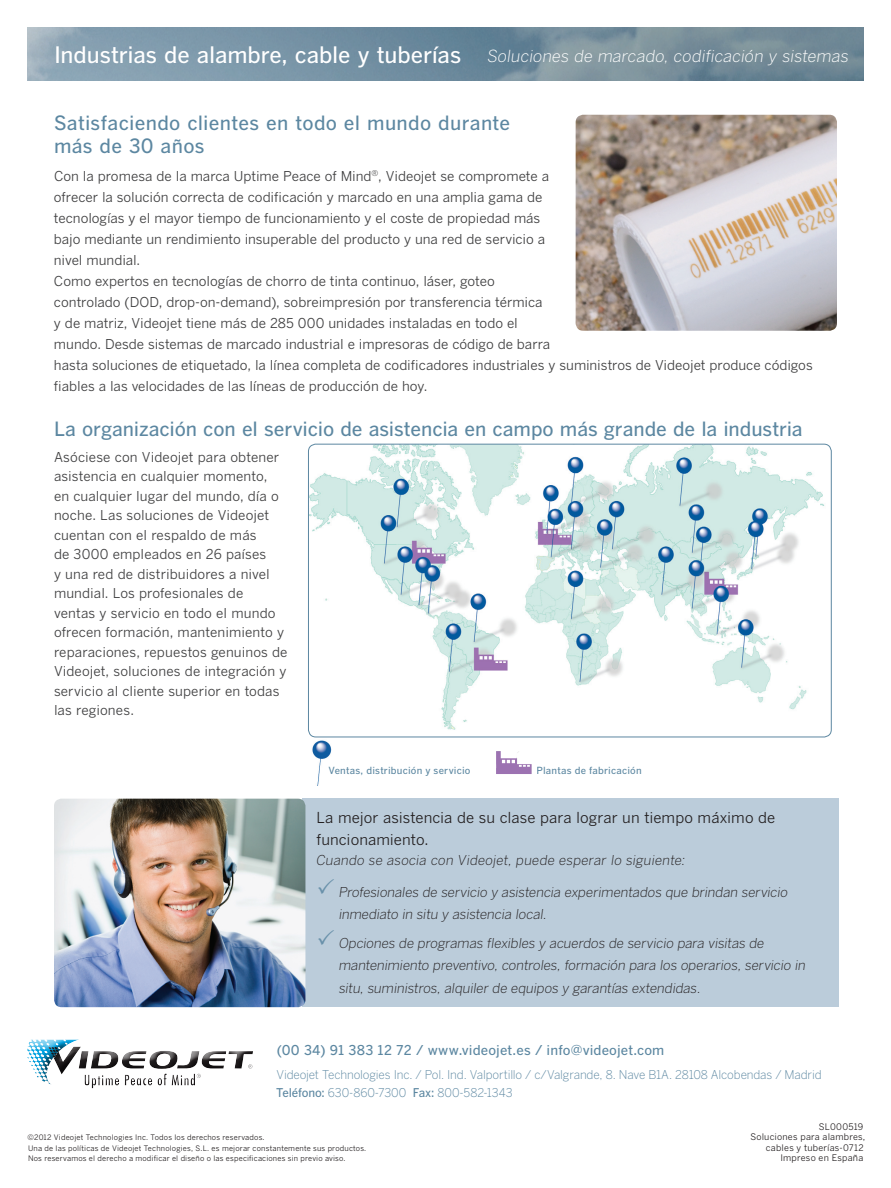
<style>
.page{position:relative;width:891px;height:1188px;background:#fff}
.page>*{position:absolute;margin:0;border:0;box-sizing:border-box;transform-origin:0 0}
.t1{font:19.5px/22.5px "Benton Got Med";color:#5c87a1}
.t2{font:16.5px "Benton Got Lt It";color:#fff}
.t3{font:15px/22.5px "Benton Got Reg";color:#231f20}
.t4{font:13.5px/19.5px "Benton Got Reg";color:#3e3e3f}
.t5{font:13.5px/22.5px "Benton Got Lt It";letter-spacing:-.015em;color:#231f20}
.t6{font:13.5px "Benton Got Lt It";letter-spacing:.005em;color:#231f20}
.t7{font:13.5px "Benton Got Med";letter-spacing:.005em;color:#5c87a1}
.t8{font:12px/18px "Benton Got Lt";letter-spacing:-.01em;color:#5c87a1}
.t9{font:9.75px "Benton Got Med";letter-spacing:.02em;color:#5c87a1}
.t10{font:9px/10.5px "Benton Got Reg";letter-spacing:.025em;color:#231f20;text-align:right}
.t11{font:7.5px/10.5px "Benton Got Reg";letter-spacing:.02em;color:#231f20}
.s1{font-family:"Benton Got Med";font-size:22.5px}
.s2{font-family:"Benton Got Med"}
</style>
<div class="page">
<img style="left:312px;top:740px;width:20px;height:45px">
<img style="left:308px;top:444px;width:523px;height:286px">
<div style="left:308px;top:444px;width:524px;height:293px;border:1px solid #5c87a1;border-radius:7px"></div>
<div style="left:302px;top:799px;width:537px;height:208px;background:#bbccda"></div>
<img style="left:54px;top:799px;width:251px;height:208px">
<img style="left:576px;top:115px;width:261px;height:216px">
<img style="left:497px;top:751px;width:35px;height:23px">
<img style="left:27px;top:27px;width:837px;height:54px">
<div style="left:22px;top:1032px;width:236px;height:67px;background:#231f20;opacity:.75"></div>
<p class="t2" style="left:54px;top:46px;width:796px"><span class="s1">Industrias de alambre, cable y tuberías</span> Soluciones de marcado, codificación y sistemas</p>
<h1 class="t1" style="left:54px;top:112px;width:458px">Satisfaciendo clientes en todo el mundo durante más de 30 años</h1>
<p class="t4" style="left:54px;top:165px;width:760px;line-height:21px">Con la promesa de la marca Uptime Peace of Mind<sup>®</sup>, Videojet se compromete a<br>ofrecer la solución correcta de codificación y marcado en una amplia gama de<br>tecnologías y el mayor tiempo de funcionamiento y el coste de propiedad más<br>bajo mediante un rendimiento insuperable del producto y una red de servicio a<br>nivel mundial.<br>Como expertos en tecnologías de chorro de tinta continuo, láser, goteo<br>controlado (DOD, drop-on-demand), sobreimpresión por transferencia térmica<br>y de matriz, Videojet tiene más de 285 000 unidades instaladas en todo el<br>mundo. Desde sistemas de marcado industrial e impresoras de código de barra<br>hasta soluciones de etiquetado, la línea completa de codificadores industriales y suministros de Videojet produce códigos fiables a las velocidades de las líneas de producción de hoy.</p>
<h1 class="t1" style="left:54px;top:417px;width:750px">La organización con el servicio de asistencia en campo más grande de la industria</h1>
<p class="t4" style="left:54px;top:447px;width:235px">Asóciese con Videojet para obtener asistencia en cualquier momento,<br>en cualquier lugar del mundo, día o noche. Las soluciones de Videojet cuentan con el respaldo de más<br>de 3000 empleados en 26 países<br>y una red de distribuidores a nivel mundial. Los profesionales de ventas y servicio en todo el mundo ofrecen formación, mantenimiento y reparaciones, repuestos genuinos de<br>Videojet, soluciones de integración y servicio al cliente superior en todas las regiones.</p>
<p class="t9" style="left:328px;top:764px;width:144px">Ventas, distribución y servicio</p>
<p class="t9" style="left:536px;top:764px;width:107px">Plantas de fabricación</p>
<p class="t3" style="left:316px;top:806px;width:460px">La mejor asistencia de su clase para lograr un tiempo máximo de funcionamiento.</p>
<p class="t6" style="left:316px;top:852px;width:370px">Cuando se asocia con Videojet, puede esperar lo siguiente:</p>
<p class="t5" style="left:339px;top:881px;width:451px">Profesionales de servicio y asistencia experimentados que brindan servicio inmediato in situ y asistencia local.</p>
<p class="t5" style="left:339px;top:931px;width:469px">Opciones de programas flexibles y acuerdos de servicio para visitas de mantenimiento preventivo, controles, formación para los operarios, servicio in situ, suministros, alquiler de equipos y garantías extendidas.</p>
<p class="t7" style="left:277px;top:1042px;width:389px">(00 34) 91 383 12 72 / www.videojet.es / info@videojet.com</p>
<p class="t8" style="left:276px;top:1066px;width:547px">Videojet Technologies Inc. / Pol. Ind. Valportillo / c/Valgrande, 8. Nave B1A. 28108 Alcobendas / Madrid<br><span class="s2">Teléfono:</span> 630-860-7300 <span class="s2">Fax:</span> 800-582-1343</p>
<p class="t11" style="left:28px;top:1132px;width:340px">©2012 Videojet Technologies Inc. Todos los derechos reservados.<br>Una de las políticas de Videojet Technologies, S.L. es mejorar constantemente sus productos.<br>Nos reservamos el derecho a modificar el diseño o las especificaciones sin previo aviso.</p>
<p class="t10" style="left:750px;top:1121px;width:117px">SL000519<br>Soluciones para alambres, cables y tuberías-0712<br>Impreso en España</p>
</div>
